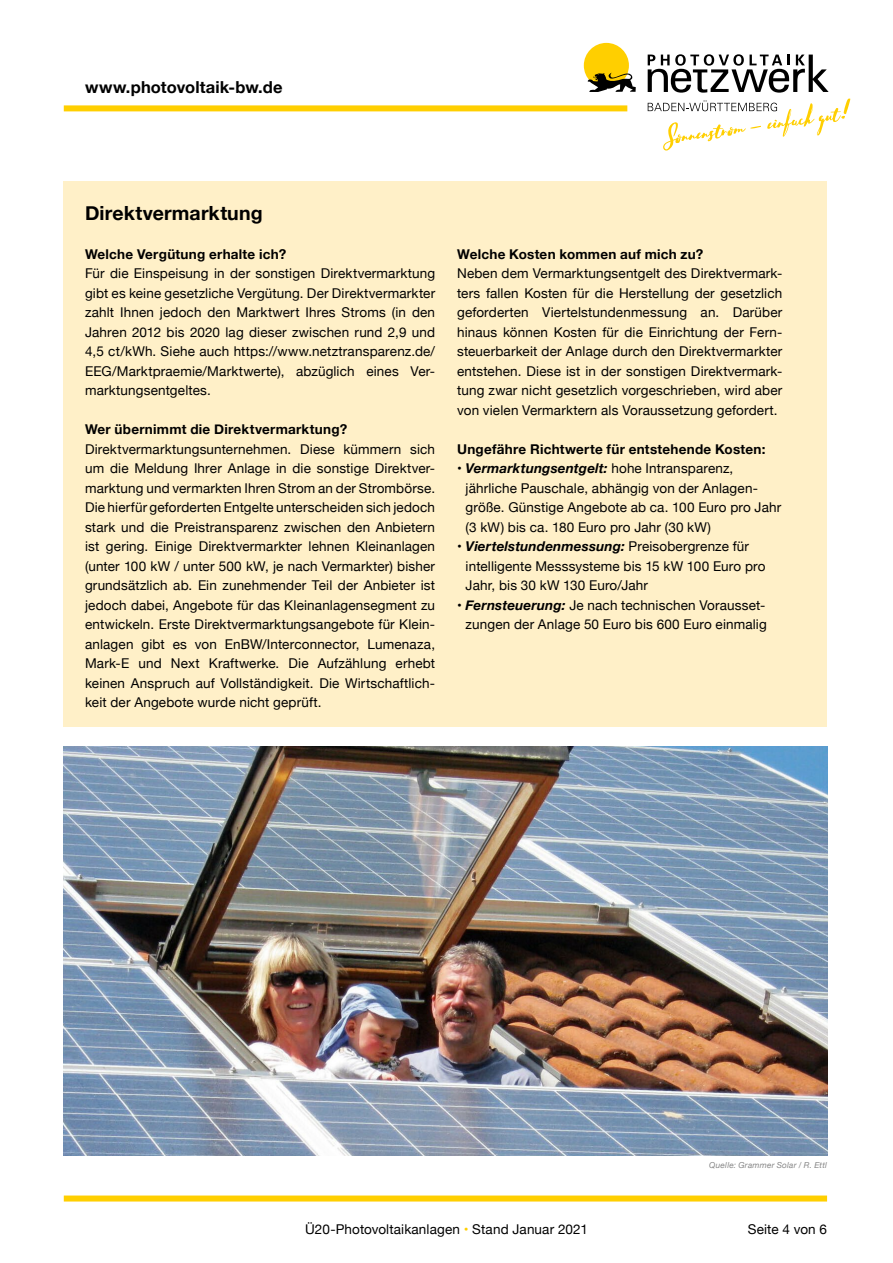
<style>
.page{position:relative;width:893px;height:1263px;background:#fff}
.page>*{position:absolute;margin:0;border:0;box-sizing:border-box;transform-origin:0 0}
.t1{font:700 19.5px "Helvetica Neue";letter-spacing:.005em;color:#000}
.t2{font:700 16.5px "Helvetica Neue";letter-spacing:.005em;color:#000}
.t3{font:13.5px/19.5px "Helvetica Neue";letter-spacing:.01em;color:#000;text-align:justify}
.t4{font:700 13.5px "Helvetica Neue";letter-spacing:.02em;color:#000}
.t5{font:italic 8.25px "Helvetica Neue";letter-spacing:.03em;color:#878787}
.s1{font-weight:700;font-style:italic}
.s2{color:#ffcf00}
</style>
<div class="page">
<div style="left:67px;top:1195px;width:757px;height:6px;background:#ffcf00"></div>
<div style="left:67px;top:105px;width:557px;height:6px;background:#ffcf00"></div>
<div style="left:584px;top:43px;width:45px;height:45px;background:#ffcf00;border-radius:50%"></div>
<svg style="left:588px;top:73px;width:48px;height:19px"></svg>
<svg style="left:648px;top:54px;width:181px;height:39px"></svg>
<svg style="left:648px;top:99px;width:202px;height:52px"></svg>
<img style="left:64px;top:746px;width:763px;height:410px">
<div style="left:64px;top:181px;width:763px;height:546px;background:#fff0c8"></div>
<p class="t2" style="left:85px;top:74px;width:199px">www.photovoltaik-bw.de</p>
<h1 class="t1" style="left:85px;top:198px;width:179px">Direktvermarktung</h1>
<p class="t4" style="left:85px;top:243px;width:203px">Welche Vergütung erhalte ich?</p>
<p class="t3" style="left:85px;top:265px;width:352px">Für die Einspeisung in der sonstigen Direktvermarktung gibt es keine gesetzliche Vergütung. Der Direktvermarkter zahlt Ihnen jedoch den Marktwert Ihres Stroms (in den Jahren 2012 bis 2020 lag dieser zwischen rund 2,9 und 4,5 ct/kWh. Siehe auch https://www.netztransparenz.de/ EEG/Marktpraemie/Marktwerte), abzüglich eines Ver&shy;marktungsentgeltes.</p>
<p class="t4" style="left:85px;top:419px;width:264px">Wer übernimmt die Direktvermarktung?</p>
<p class="t3" style="left:85px;top:440px;width:352px">Direktvermarktungsunternehmen. Diese kümmern sich um die Meldung Ihrer Anlage in die sonstige Direktver&shy;marktung und vermarkten Ihren Strom an der Strombörse.<br>Die hierfür geforderten Entgelte unterscheiden sich jedoch stark und die Preistransparenz zwischen den Anbietern ist gering. Einige Direktvermarkter lehnen Kleinanlagen (unter 100 kW / unter 500 kW, je nach Vermarkter) bisher grundsätzlich ab. Ein zunehmender Teil der Anbieter ist jedoch dabei, Angebote für das Kleinanlagensegment zu entwickeln. Erste Direktvermarktungsangebote für Klein&shy;anlagen gibt es von EnBW/Interconnector, Lumenaza, Mark-E und Next Kraftwerke. Die Aufzählung erhebt keinen Anspruch auf Vollständigkeit. Die Wirtschaftlich&shy;keit der Angebote wurde nicht geprüft.</p>
<p class="t4" style="left:457px;top:243px;width:248px">Welche Kosten kommen auf mich zu?</p>
<p class="t3" style="left:457px;top:264px;width:327px">Neben dem Vermarktungsentgelt des Direktvermark&shy;ters fallen Kosten für die Herstellung der gesetzlich geforderten Viertelstundenmessung an. Darüber hinaus können Kosten für die Einrichtung der Fern&shy;steuerbarkeit der Anlage durch den Direktvermarkter entstehen. Diese ist in der sonstigen Direktvermark&shy;tung zwar nicht gesetzlich vorgeschrieben, wird aber von vielen Vermarktern als Voraussetzung gefordert.</p>
<p class="t4" style="left:457px;top:438px;width:310px">Ungefähre Richtwerte für entstehende Kosten:</p>
<p class="t3" style="left:466px;top:459px;width:317px;text-align:left;text-indent:-9px">• <span class="s1">Vermarktungsentgelt:</span> hohe Intransparenz, jährliche Pauschale, abhängig von der Anlagen&shy;größe. Günstige Angebote ab ca. 100 Euro pro Jahr (3 kW) bis ca. 180 Euro pro Jahr (30 kW)</p>
<p class="t3" style="left:466px;top:537px;width:301px;text-align:left;text-indent:-9px">• <span class="s1">Viertelstundenmessung:</span> Preisobergrenze für intelligente Messsysteme bis 15 kW 100 Euro pro<br>Jahr, bis 30 kW 130 Euro/Jahr</p>
<p class="t3" style="left:457px;top:596px;width:311px;text-align:right">• <span class="s1">Fernsteuerung:</span> Je nach technischen Vorausset&shy;zungen der Anlage 50 Euro bis 600 Euro einmalig</p>
<p class="t5" style="left:709px;top:1159px;width:119px">Quelle: Grammer Solar / R. Ettl</p>
<p class="t3" style="left:305px;top:1220px;width:284px">Ü20-Photovoltaikanlagen <span class="s2">•</span> Stand Januar 2021</p>
<p class="t3" style="left:748px;top:1220px;width:81px">Seite 4 von 6</p>
</div>
